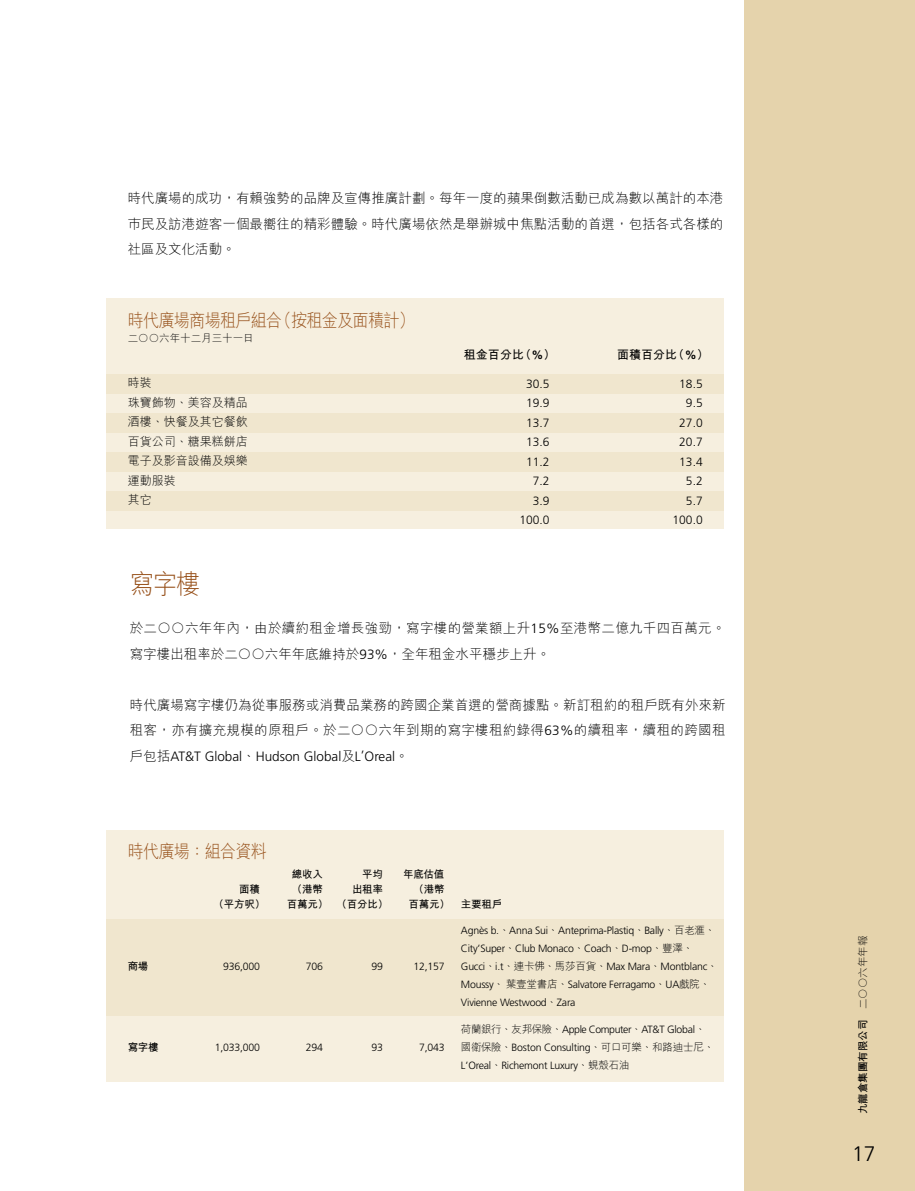
<style>
.page{position:relative;width:915px;height:1191px;background:#fff}
.page>*{position:absolute;margin:0;border:0;box-sizing:border-box;transform-origin:0 0}
.t1{font:300 27px "M Hei HK";color:#964f18;scale:.9 1}
.t2{font:300 21px "Frutiger";color:#000}
.t3{font:300 18px "M Hei HK";letter-spacing:-.05em;color:#964f18;scale:.9 1}
.t4{font:300 13.5px/25.5px "M Hei HK";color:#000;text-align:justify}
.t5{font:300 13.5px/25.5px "M Hei HK";letter-spacing:.025em;color:#000}
.t6{font:300 13.5px "Frutiger";color:#000}
.t7{font:300 12px "Frutiger";color:#000}
.t8{font:300 12px "M Hei HK";color:#000}
.t9{font:700 12px "M Hei HK";color:#000}
.t10{font:300 10.5px/18px "Frutiger";letter-spacing:-.02em;color:#000}
.t11{font:700 10.5px "M Hei HK";letter-spacing:-.02em;color:#000}
.t12{font:300 10.5px "Frutiger";letter-spacing:-.04em;color:#000}
.t13{font:300 10.5px "M Hei HK";letter-spacing:-.02em;color:#000}
.t14{font:700 10.5px "M Hei HK";color:#000}
.t15{font:300 10.5px "M Hei HK";color:#000}
.s1{font-family:"Frutiger"}
.s2{font-family:"M Hei HK"}
.s3{font-weight:300}
</style>
<div class="page">
<div style="left:744px;top:0;width:170px;height:1191px;background:#e5d3ac"></div>
<div style="left:106px;top:298px;width:617px;height:231px;background:#f6efdf"></div>
<div style="left:106px;top:374px;width:617px;height:20px;background:#f0e6ce"></div>
<div style="left:106px;top:413px;width:617px;height:19px;background:#f0e6ce"></div>
<div style="left:106px;top:452px;width:617px;height:20px;background:#f0e6ce"></div>
<div style="left:106px;top:491px;width:617px;height:19px;background:#f0e6ce"></div>
<div style="left:106px;top:829px;width:617px;height:252px;background:#f6efdf"></div>
<div style="left:106px;top:919px;width:617px;height:97px;background:#f0e6ce"></div>
<p class="t4" style="left:128px;top:185px;width:597px">時代廣場的成功，有賴強勢的品牌及宣傳推廣計劃。每年一度的蘋果倒數活動已成為數以萬計的本港巿民及訪港遊客一個最嚮往的精彩體驗。時代廣場依然是舉辦城中焦點活動的首選，包括各式各樣的社區及文化活動。</p>
<h3 class="t3" style="left:128px;top:307px;width:321px">時代廣場商場租戶組合（按租金及面積計）</h3>
<p class="t15" style="left:128px;top:330px;width:127px">二○○六年十二月三十一日</p>
<p class="t9" style="left:464px;top:346px;width:93px">租金百分比（<span class="s1">%</span>）</p>
<p class="t9" style="left:617px;top:346px;width:93px">面積百分比（<span class="s1">%</span>）</p>
<p class="t8" style="left:128px;top:374px;width:25px">時裝</p>
<p class="t7" style="left:526px;top:376px;width:25px">30.5</p>
<p class="t7" style="left:679px;top:376px;width:25px">18.5</p>
<p class="t8" style="left:128px;top:394px;width:121px">珠寶飾物、美容及精品</p>
<p class="t7" style="left:526px;top:396px;width:25px">19.9</p>
<p class="t7" style="left:685px;top:396px;width:18px">9.5</p>
<p class="t8" style="left:128px;top:413px;width:121px">酒樓、快餐及其它餐飲</p>
<p class="t7" style="left:526px;top:415px;width:25px">13.7</p>
<p class="t7" style="left:679px;top:415px;width:25px">27.0</p>
<p class="t8" style="left:128px;top:433px;width:121px">百貨公司、糖果糕餅店</p>
<p class="t7" style="left:526px;top:435px;width:25px">13.6</p>
<p class="t7" style="left:679px;top:435px;width:25px">20.7</p>
<p class="t8" style="left:128px;top:452px;width:121px">電子及影音設備及娛樂</p>
<p class="t7" style="left:526px;top:454px;width:25px">11.2</p>
<p class="t7" style="left:679px;top:454px;width:25px">13.4</p>
<p class="t8" style="left:128px;top:472px;width:49px">運動服裝</p>
<p class="t7" style="left:532px;top:474px;width:18px">7.2</p>
<p class="t7" style="left:685px;top:474px;width:18px">5.2</p>
<p class="t8" style="left:128px;top:491px;width:25px">其它</p>
<p class="t7" style="left:532px;top:493px;width:18px">3.9</p>
<p class="t7" style="left:685px;top:493px;width:18px">5.7</p>
<p class="t7" style="left:519px;top:513px;width:32px">100.0</p>
<p class="t7" style="left:672px;top:513px;width:32px">100.0</p>
<h1 class="t1" style="left:130px;top:565px;width:80px">寫字樓</h1>
<p class="t5" style="left:130px;top:615px;width:597px">於二○○六年年內，由於續約租金增長強勁，寫字樓的營業額上升<span class="s1">15%</span>至港幣二億九千四百萬元。寫字樓出租率於二○○六年年底維持於<span class="s1">93%</span>，全年租金水平穩步上升。</p>
<p class="t4" style="left:130px;top:691px;width:597px">時代廣場寫字樓仍為從事服務或消費品業務的跨國企業首選的營商據點。新訂租約的租戶既有外來新租客，亦有擴充規模的原租戶。於二○○六年到期的寫字樓租約錄得<span class="s1">63%</span>的續租率，續租的跨國租</p>
<p class="t6" style="left:130px;top:748px;width:280px"><span class="s2">戶包括</span>AT&amp;T Global<span class="s2">、</span>Hudson Global<span class="s2">及</span>L’Oreal<span class="s2">。</span></p>
<h3 class="t3" style="left:128px;top:839px;width:156px">時代廣場：組合資料</h3>
<p class="t11" style="left:292px;top:866px;width:33px">總收入</p>
<p class="t11" style="left:362px;top:866px;width:22px">平均</p>
<p class="t11" style="left:403px;top:866px;width:43px">年底估值</p>
<p class="t11" style="left:239px;top:881px;width:22px">面積</p>
<p class="t11" style="left:292px;top:881px;width:33px">（港幣</p>
<p class="t11" style="left:352px;top:881px;width:33px">出租率</p>
<p class="t11" style="left:413px;top:881px;width:33px">（港幣</p>
<p class="t11" style="left:213px;top:896px;width:53px">（平方呎）</p>
<p class="t11" style="left:287px;top:896px;width:103px">百萬元） （百分比）</p>
<p class="t11" style="left:408px;top:896px;width:95px">百萬元） 主要租戶</p>
<p class="t10" style="left:461px;top:921px;width:256px">Agnès b.<span class="s2">、</span>Anna Sui<span class="s2">、</span>Anteprima-Plastiq<span class="s2">、</span>Bally<span class="s2">、百老滙、<br></span>City’Super<span class="s2">、</span>Club Monaco<span class="s2">、</span>Coach<span class="s2">、</span>D-mop<span class="s2">、豐澤、</span></p>
<p class="t11" style="left:128px;top:958px;width:22px">商場</p>
<p class="t10" style="left:223px;top:957px;width:38px">936,000</p>
<p class="t10" style="left:306px;top:957px;width:19px">706</p>
<p class="t10" style="left:371px;top:957px;width:13px">99</p>
<p class="t10" style="left:413px;top:957px;width:33px">12,157</p>
<p class="t10" style="left:461px;top:957px;width:258px">Gucci<span class="s2">、</span>i.t<span class="s2">、連卡佛、馬莎百貨、</span>Max Mara<span class="s2">、</span>Montblanc<span class="s2">、<br></span>Moussy<span class="s2">、葉壹堂書店、</span>Salvatore Ferragamo<span class="s2">、</span>UA<span class="s2">戲院、<br></span>Vivienne Westwood<span class="s2">、</span>Zara</p>
<p class="t12" style="left:461px;top:1023px;width:246px"><span class="s2">荷蘭銀行、友邦保險、</span>Apple Computer<span class="s2">、</span>AT&amp;T Global<span class="s2">、</span></p>
<p class="t11" style="left:128px;top:1039px;width:33px">寫字樓</p>
<p class="t10" style="left:215px;top:1038px;width:47px">1,033,000</p>
<p class="t10" style="left:306px;top:1038px;width:19px">294</p>
<p class="t10" style="left:371px;top:1038px;width:13px">93</p>
<p class="t10" style="left:419px;top:1038px;width:27px">7,043</p>
<p class="t13" style="left:461px;top:1039px;width:255px">國衛保險、<span class="s1">Boston Consulting</span>、可口可樂、和路迪士尼、</p>
<p class="t10" style="left:461px;top:1056px;width:170px">L’Oreal<span class="s2">、</span>Richemont Luxury<span class="s2">、蜆殼石油</span></p>
<p class="t14" style="left:854px;top:1114px;width:180px;rotate:-90deg">九龍倉集團有限公司 <span class="s3">二○○六年年報</span></p>
<h2 class="t2" style="left:851px;top:1141px;width:25px">17</h2>
</div>
